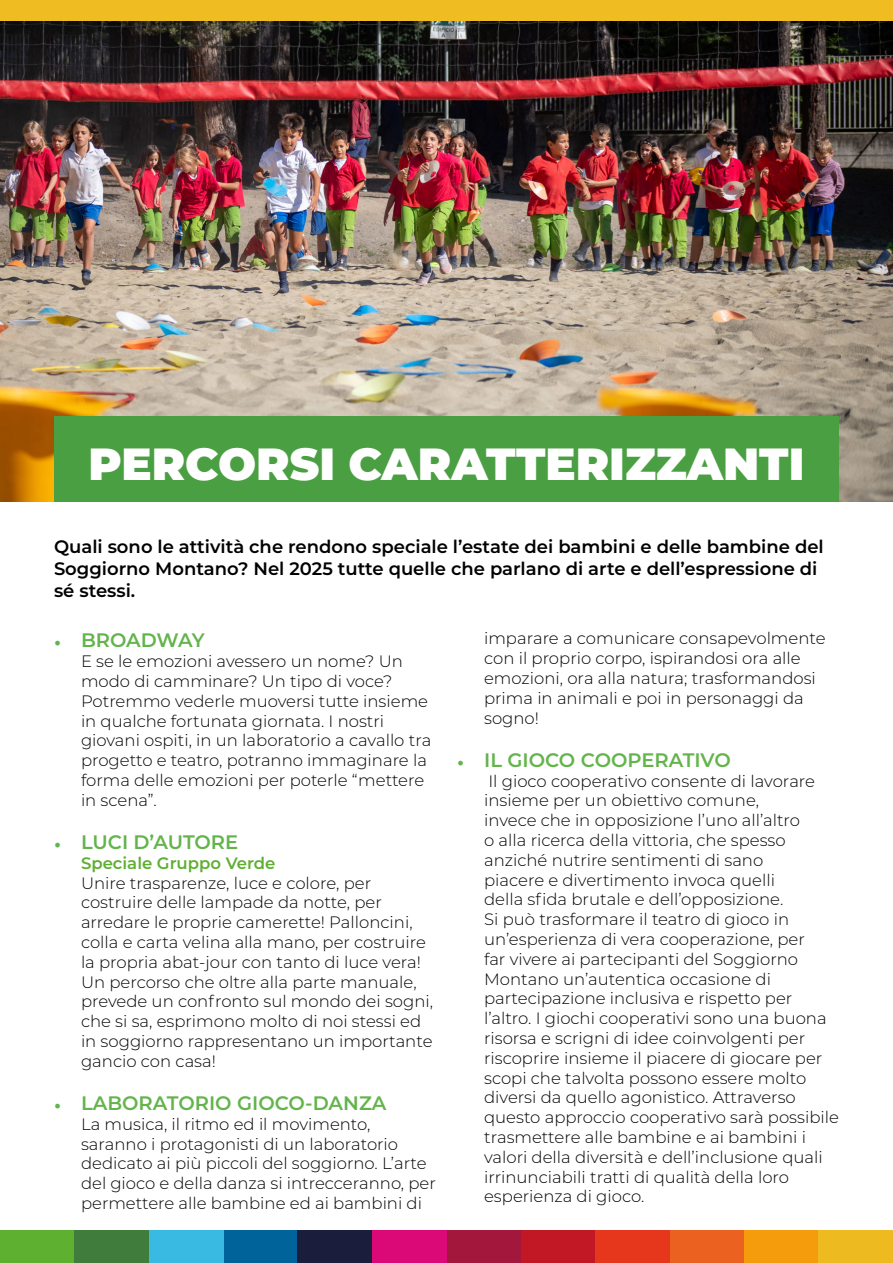
<style>
.page{position:relative;width:893px;height:1263px;background:#fff}
.page>*{position:absolute;margin:0;border:0;box-sizing:border-box;transform-origin:0 0}
.t1{font:900 45px "Montserrat";color:#fff}
.t2{font:600 19.5px "Montserrat";color:#63b44b}
.t3{font:600 18px/21.6px "Montserrat";color:#000}
.t4{font:300 16.5px/19.8px "Montserrat";color:#000}
.t5{font:600 16.5px "Montserrat";color:#5eb030}
.s1{font-family:"Minion Pro";font-weight:400;font-size:18px}
</style>
<div class="page">
<div style="left:0;top:0;width:893px;height:21px;background:#efbc21"></div>
<div style="left:446px;top:1230px;width:75px;height:33px;background:#a3173d"></div>
<div style="left:0;top:1230px;width:74px;height:33px;background:#5eb030"></div>
<div style="left:670px;top:1230px;width:74px;height:33px;background:#eb611f"></div>
<div style="left:223px;top:1230px;width:75px;height:33px;background:#006399"></div>
<div style="left:521px;top:1230px;width:74px;height:33px;background:#c21724"></div>
<div style="left:74px;top:1230px;width:75px;height:33px;background:#407d3d"></div>
<div style="left:744px;top:1230px;width:75px;height:33px;background:#f59c0d"></div>
<div style="left:298px;top:1230px;width:74px;height:33px;background:#1b1d3d"></div>
<div style="left:595px;top:1230px;width:75px;height:33px;background:#e6361c"></div>
<div style="left:149px;top:1230px;width:74px;height:33px;background:#38bae3"></div>
<div style="left:819px;top:1230px;width:74px;height:33px;background:#edba1f"></div>
<div style="left:372px;top:1230px;width:74px;height:33px;background:#db0878"></div>
<img style="left:0;top:21px;width:893px;height:481px">
<div style="left:54px;top:417px;width:785px;height:85px;background:#4b9f43"></div>
<h1 class="t1" style="left:88px;top:430px;width:717px">PERCORSI CARATTERIZZANTI</h1>
<p class="t3" style="left:54px;top:535px;width:771px">Quali sono le attività che rendono speciale l’estate dei bambini e delle bambine del<br>Soggiorno Montano? Nel 2025 tutte quelle che parlano di arte e dell’espressione di sé stessi.</p>
<p class="t2" style="left:54px;top:626px;width:152px"><span class="s1">•</span> BROADWAY</p>
<p class="t4" style="left:81px;top:651px;width:352px">E se le emozioni avessero un nome? Un modo di camminare? Un tipo di voce?<br>Potremmo vederle muoversi tutte insieme in qualche fortunata giornata. I nostri giovani ospiti, in un laboratorio a cavallo tra progetto e teatro, potranno immaginare la forma delle emozioni per poterle “mettere in scena”.</p>
<p class="t2" style="left:54px;top:828px;width:186px"><span class="s1">•</span> LUCI D’AUTORE</p>
<p class="t5" style="left:81px;top:851px;width:196px">Speciale Gruppo Verde</p>
<p class="t4" style="left:81px;top:872px;width:354px">Unire trasparenze, luce e colore, per costruire delle lampade da notte, per arredare le proprie camerette! Palloncini, colla e carta velina alla mano, per costruire la propria abat-jour con tanto di luce vera!<br>Un percorso che oltre alla parte manuale, prevede un confronto sul mondo dei sogni, che si sa, esprimono molto di noi stessi ed in soggiorno rappresentano un importante gancio con casa!</p>
<p class="t2" style="left:54px;top:1089px;width:334px"><span class="s1">•</span> LABORATORIO GIOCO-DANZA</p>
<p class="t4" style="left:81px;top:1113px;width:356px">La musica, il ritmo ed il movimento, saranno i protagonisti di un laboratorio dedicato ai più piccoli del soggiorno. L’arte del gioco e della danza si intrecceranno, per permettere alle bambine ed ai bambini di</p>
<p class="t4" style="left:484px;top:628px;width:343px">imparare a comunicare consapevolmente con il proprio corpo, ispirandosi ora alle emozioni, ora alla natura; trasformandosi prima in animali e poi in personaggi da sogno!</p>
<p class="t2" style="left:457px;top:746px;width:275px"><span class="s1">•</span> IL GIOCO COOPERATIVO</p>
<p class="t4" style="left:484px;top:770px;width:356px">Il gioco cooperativo consente di lavorare insieme per un obiettivo comune,<br>invece che in opposizione l’uno all’altro<br>o alla ricerca della vittoria, che spesso anziché nutrire sentimenti di sano<br>piacere e divertimento invoca quelli<br>della sfida brutale e dell’opposizione.<br>Si può trasformare il teatro di gioco in un’esperienza di vera cooperazione, per<br>far vivere ai partecipanti del Soggiorno Montano un’autentica occasione di partecipazione inclusiva e rispetto per l’altro. I giochi cooperativi sono una buona risorsa e scrigni di idee coinvolgenti per riscoprire insieme il piacere di giocare per scopi che talvolta possono essere molto diversi da quello agonistico. Attraverso questo approccio cooperativo sarà possibile trasmettere alle bambine e ai bambini i valori della diversità e dell’inclusione quali irrinunciabili tratti di qualità della loro esperienza di gioco.</p>
</div>
